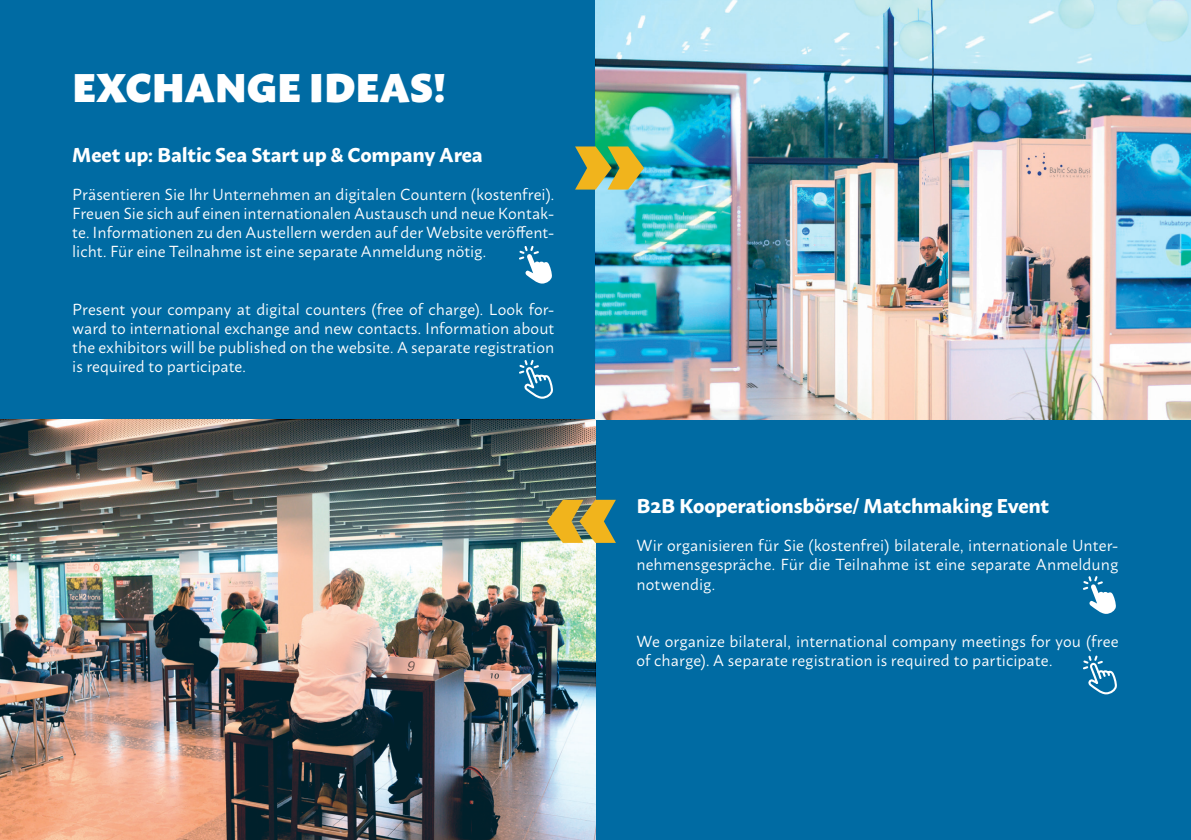
<style>
.page{position:relative;width:1191px;height:840px;background:#fff}
.page>*{position:absolute;margin:0;border:0;box-sizing:border-box;transform-origin:0 0}
.t1{font:900 119.6px "Macho";color:#f1b41c}
.t2{font:900 39.8px "Macho";letter-spacing:-.005em;color:#fff}
.t3{font:700 20px "Macho";letter-spacing:-.01em;color:#fff}
.t4{font:16px/19.2px "Macho";letter-spacing:.005em;color:#fff;text-align:justify}
</style>
<div class="page">
<div style="left:0;top:0;width:1191px;height:839px;background:#006ba3"></div>
<img style="left:595px;top:0;width:596px;height:420px">
<img style="left:0;top:420px;width:595px;height:419px">
<svg style="left:519px;top:360px;width:34px;height:39px"></svg>
<svg style="left:519px;top:245px;width:33px;height:38px"></svg>
<svg style="left:1083px;top:655px;width:34px;height:40px"></svg>
<svg style="left:1083px;top:576px;width:33px;height:37px"></svg>
<svg style="left:547px;top:499px;width:49px;height:43px;background:#607a79"></svg>
<h2 class="t2" style="left:72px;top:51px;width:376px">EXCHANGE IDEAS!</h2>
<p class="t3" style="left:72px;top:136px;width:412px">Meet up: Baltic Sea Start up &amp; Company Area</p>
<p class="t4" style="left:72px;top:183px;width:483px">Präsentieren Sie Ihr Unternehmen an digitalen Countern (kostenfrei).<br>Freuen Sie sich auf einen internationalen Austausch und neue Kontak&shy;te. Informationen zu den Austellern werden auf der Website veröffent&shy;licht. Für eine Teilnahme ist eine separate Anmeldung nötig.</p>
<p class="t4" style="left:72px;top:297px;width:483px">Present your company at digital counters (free of charge). Look for&shy;ward to international exchange and new contacts. Information about the exhibitors will be published on the website. A separate registration is required to participate.</p>
<h1 class="t1" style="left:574px;top:58px;width:72px">»</h1>
<p class="t3" style="left:636px;top:487px;width:414px">B2B Kooperationsbörse/ Matchmaking Event</p>
<p class="t4" style="left:636px;top:534px;width:483px">Wir organisieren für Sie (kostenfrei) bilaterale, internationale Unter&shy;nehmensgespräche. Für die Teilnahme ist eine separate Anmeldung notwendig.</p>
<p class="t4" style="left:636px;top:629px;width:483px">We organize bilateral, international company meetings for you (free of charge). A separate registration is required to participate.</p>
</div>
